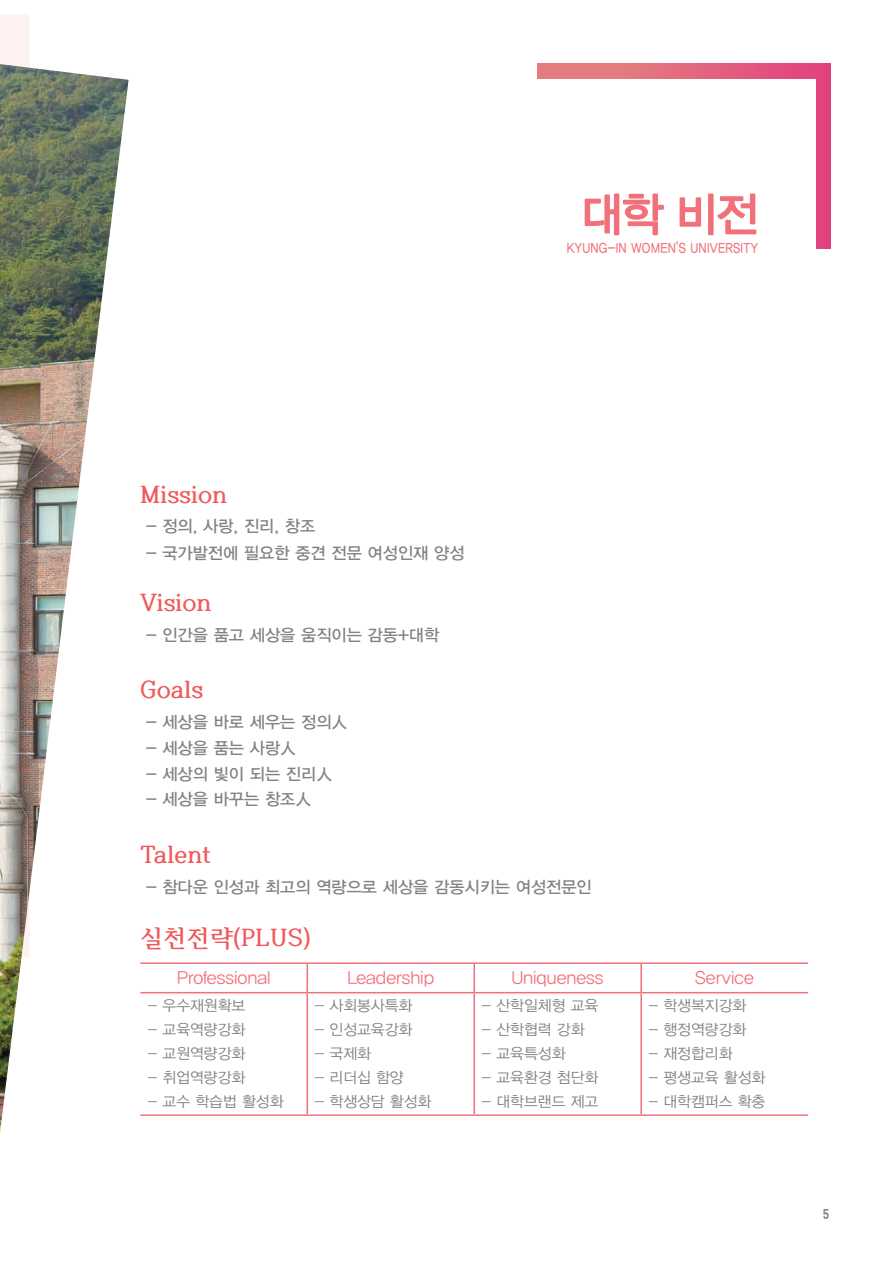
<style>
.page{position:relative;width:893px;height:1263px;background:#fff}
.page>*{position:absolute;margin:0;border:0;box-sizing:border-box;transform-origin:0 0}
.t1{font:45px "YDIYGO320";color:#f17079}
.t2{font:700 24px "HCR Batang";color:#f0595b}
.ÙÅÁ_Û{font:18px "YDIYGO320";color:#f17079}
.t3{font:16.5px "YDIYGO330";color:#808285}
.t4{font:15px "YDIYGO320";color:#808285}
.t5{font:13.95px "Dinbol";color:#808285;scale:.86 1}
.t6{font:13.8px "YDIYGO330";letter-spacing:.025em;color:#f17079;scale:.86 1}
</style>
<div class="page">
<div style="left:0;top:14px;width:29px;height:944px;background:#fdf2f1"></div>
<img style="left:0;top:64px;width:129px;height:1069px">
<div style="left:538px;top:64px;width:292px;height:185px;background:linear-gradient(to right,#e5897f,#e2457e)"></div>
<div style="left:523px;top:79px;width:292px;height:185px;background:#fff"></div>
<svg style="left:584px;top:193px;width:80px;height:43px"></svg>
<svg style="left:679px;top:193px;width:78px;height:43px"></svg>
<svg style="left:140px;top:964px;width:668px;height:150px"></svg>
<hr style="left:140px;top:962px;width:167px;height:2px;background:#f17079">
<hr style="left:641px;top:962px;width:167px;height:2px;background:#f17079">
<hr style="left:140px;top:992px;width:167px;height:1px;background:#f17079">
<hr style="left:641px;top:992px;width:167px;height:1px;background:#f17079">
<hr style="left:140px;top:1114px;width:167px;height:2px;background:#f17079">
<hr style="left:641px;top:1114px;width:167px;height:2px;background:#f17079">
<hr style="left:307px;top:962px;width:167px;height:2px;background:#f17079">
<svg style="left:307px;top:964px;width:1px;height:28px"></svg>
<hr style="left:474px;top:962px;width:167px;height:2px;background:#f17079">
<hr style="left:473px;top:964px;width:2px;height:28px;background:#f17079">
<hr style="left:640px;top:964px;width:2px;height:28px;background:#f17079">
<hr style="left:307px;top:992px;width:167px;height:1px;background:#f17079">
<hr style="left:307px;top:993px;width:1px;height:121px;background:#f17079">
<hr style="left:474px;top:992px;width:167px;height:1px;background:#f17079">
<hr style="left:473px;top:993px;width:2px;height:121px;background:#f17079">
<hr style="left:640px;top:993px;width:2px;height:121px;background:#f17079">
<hr style="left:307px;top:1114px;width:167px;height:2px;background:#f17079">
<hr style="left:474px;top:1114px;width:167px;height:2px;background:#f17079">
<img style="left:0;top:514px;width:1px;height:266px">
<p class="t1" style="left:581px;top:190px;width:178px">대학 비전</p>
<p class="t6" style="left:567px;top:241px;width:224px">KYUNG-IN WOMEN'S UNIVERSITY</p>
<p class="t2" style="left:140px;top:477px;width:89px">Mission</p>
<p class="t3" style="left:146px;top:517px;width:171px">- 정의, 사랑, 진리, 창조</p>
<p class="t3" style="left:146px;top:544px;width:320px">- 국가발전에 필요한 중견 전문 여성인재 양성</p>
<p class="t2" style="left:140px;top:585px;width:73px">Vision</p>
<p class="t3" style="left:146px;top:626px;width:295px">- 인간을 품고 세상을 움직이는 감동+대학</p>
<p class="t2" style="left:140px;top:672px;width:64px">Goals</p>
<p class="t3" style="left:146px;top:713px;width:203px">- 세상을 바로 세우는 정의人</p>
<p class="t3" style="left:146px;top:739px;width:151px">- 세상을 품는 사랑人</p>
<p class="t3" style="left:146px;top:765px;width:188px">- 세상의 빛이 되는 진리人</p>
<p class="t3" style="left:146px;top:790px;width:167px">- 세상을 바꾸는 창조人</p>
<p class="t2" style="left:140px;top:837px;width:72px">Talent</p>
<p class="t3" style="left:146px;top:878px;width:447px">- 참다운 인성과 최고의 역량으로 세상을 감동시키는 여성전문인</p>
<p class="t2" style="left:140px;top:920px;width:172px">실천전략(PLUS)</p>
<p class="ÙÅÁ_Û" style="left:177px;top:968px;width:95px">Professional</p>
<p class="ÙÅÁ_Û" style="left:347px;top:968px;width:88px">Leadership</p>
<p class="ÙÅÁ_Û" style="left:512px;top:968px;width:93px">Uniqueness</p>
<p class="ÙÅÁ_Û" style="left:695px;top:968px;width:60px">Service</p>
<p class="t4" style="left:148px;top:998px;width:99px">- 우수재원확보</p>
<p class="t4" style="left:148px;top:1022px;width:99px">- 교육역량강화</p>
<p class="t4" style="left:148px;top:1046px;width:99px">- 교원역량강화</p>
<p class="t4" style="left:148px;top:1070px;width:99px">- 취업역량강화</p>
<p class="t4" style="left:148px;top:1094px;width:137px">- 교수 학습법 활성화</p>
<p class="t4" style="left:482px;top:998px;width:118px">- 산학일체형 교육</p>
<p class="t4" style="left:482px;top:1022px;width:104px">- 산학협력 강화</p>
<p class="t4" style="left:482px;top:1046px;width:85px">- 교육특성화</p>
<p class="t4" style="left:482px;top:1070px;width:118px">- 교육환경 첨단화</p>
<p class="t4" style="left:482px;top:1094px;width:118px">- 대학브랜드 제고</p>
<p class="t4" style="left:315px;top:998px;width:99px">- 사회봉사특화</p>
<p class="t4" style="left:315px;top:1022px;width:99px">- 인성교육강화</p>
<p class="t4" style="left:315px;top:1046px;width:57px">- 국제화</p>
<p class="t4" style="left:315px;top:1070px;width:90px">- 리더십 함양</p>
<p class="t4" style="left:315px;top:1094px;width:118px">- 학생상담 활성화</p>
<p class="t4" style="left:649px;top:998px;width:99px">- 학생복지강화</p>
<p class="t4" style="left:649px;top:1022px;width:99px">- 행정역량강화</p>
<p class="t4" style="left:649px;top:1046px;width:85px">- 재정합리화</p>
<p class="t4" style="left:649px;top:1070px;width:118px">- 평생교육 활성화</p>
<p class="t4" style="left:649px;top:1094px;width:118px">- 대학캠퍼스 확충</p>
<p class="t5" style="left:823px;top:1204px;width:9px">5</p>
</div>
